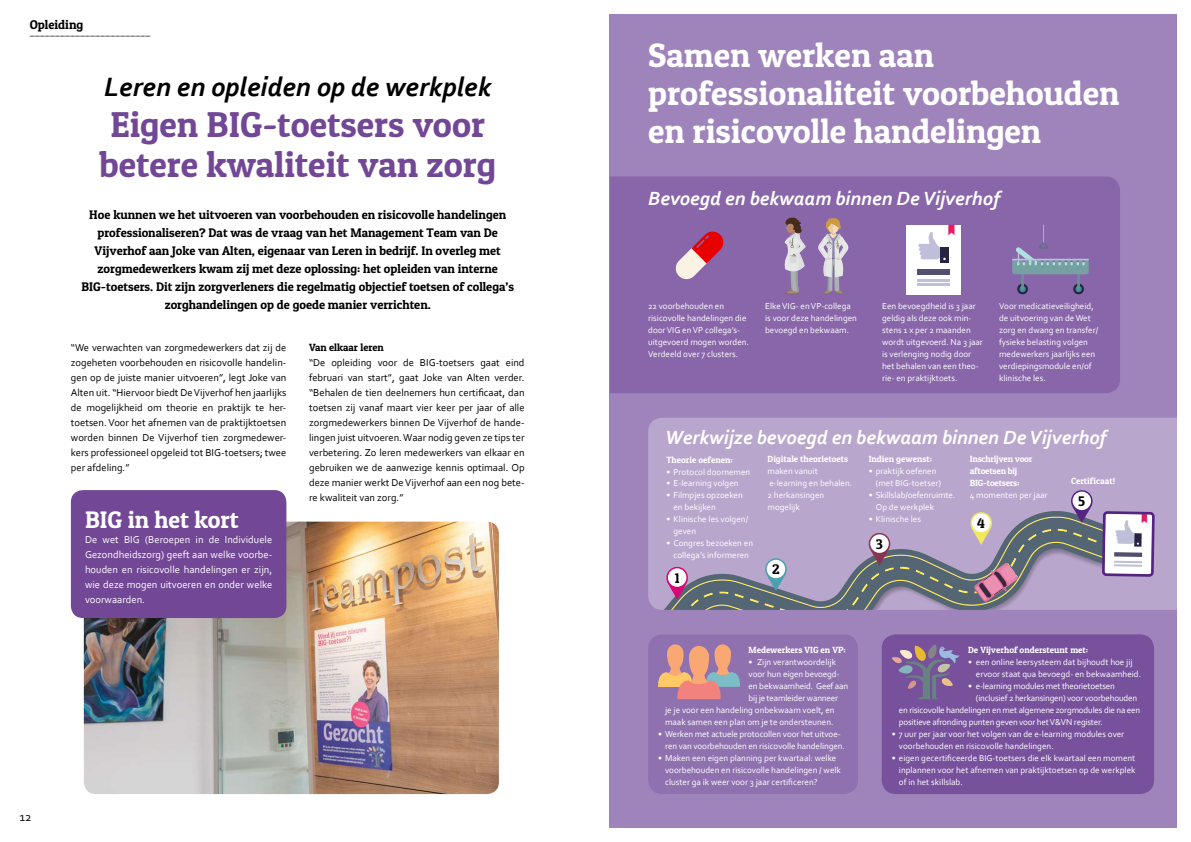
<style>
.page{position:relative;width:1191px;height:842px;background:#fff}
.page>*{position:absolute;margin:0;border:0;box-sizing:border-box;transform-origin:0 0}
.t1{font:36px/40px "Patua One";color:#724795;text-align:center}
.t2{font:34px/38px "Patua One";color:#fff}
.t3{font:italic 700 27.8px "Corbel";color:#000}
.t4{font:24px "Patua One";color:#fff}
.t5{font:italic 700 20px "Corbel";color:#fff}
.t6{font:14px "Patua One";color:#000}
.t7{font:12.7px "Patua One";color:#000}
.t8{font:12.7px "Corbel";color:#000}
.t9{font:12.5px/18px "Patua One";color:#000;text-align:center}
.t10{font:10.5px/15px "Corbel";color:#000;text-align:justify}
.t11{font:10.5px/15px "Corbel";color:#fff;text-align:justify}
.t12{font:10.5px "Patua One";color:#000}
.t13{font:9px/12px "Corbel";color:#fff}
.t14{font:9px "Corbel";letter-spacing:-.02em;color:#fff}
.t15{font:9px "Patua One";color:#fff}
.t16{font:9px/12px "Patua One";letter-spacing:-.02em;color:#fff}
</style>
<div class="page">
<svg style="left:30px;top:36px;width:120px;height:1px"></svg>
<div style="left:609px;top:14px;width:567px;height:814px;background:#9f84bb"></div>
<div style="left:610px;top:176px;width:510px;height:217px;background:#8866a9"></div>
<div style="left:648px;top:418px;width:529px;height:192px;background:#b9a6cd"></div>
<div style="left:648px;top:634px;width:210px;height:160px;background:#9071af;border-radius:14px"></div>
<div style="left:881px;top:634px;width:273px;height:160px;background:#77519c;border-radius:14px"></div>
<img style="left:84px;top:522px;width:415px;height:272px">
<div style="left:71px;top:490px;width:215px;height:128px;background:#724795;border-radius:12px"></div>
<svg style="left:664px;top:211px;width:492px;height:399px;background:#9f88b6"></svg>
<svg style="left:658px;top:644px;width:82px;height:55px"></svg>
<svg style="left:892px;top:644px;width:67px;height:55px"></svg>
<h3 class="t7" style="left:30px;top:17px;width:55px">Opleiding</h3>
<h3 class="t3" style="left:104px;top:69px;width:388px">Leren en opleiden op de werkplek</h3>
<h1 class="t1" style="left:99px;top:104px;width:398px">Eigen BIG-toetsers voor betere kwaliteit van zorg</h1>
<p class="t9" style="left:82px;top:206px;width:434px">Hoe kunnen we het uitvoeren van voorbehouden en risicovolle handelingen professionaliseren? Dat was de vraag van het Management Team van De Vijverhof aan Joke van Alten, eigenaar van Leren in bedrijf. In overleg met zorgmedewerkers kwam zij met deze oplossing: het opleiden van interne BIG-toetsers. Dit zijn zorgverleners die regelmatig objectief toetsen of collega’s zorghandelingen op de goede manier verrichten.</p>
<p class="t10" style="left:71px;top:340px;width:217px">“We verwachten van zorgmedewerkers dat zij de zogeheten voorbehouden en risicovolle handelin&shy;gen op de juiste manier uitvoeren”, legt Joke van Alten uit. “Hiervoor biedt De Vijverhof hen jaarlijks de mogelijkheid om theorie en praktijk te her&shy;toetsen. Voor het afnemen van de praktijktoetsen worden binnen De Vijverhof tien zorgmedewer&shy;kers professioneel opgeleid tot BIG-toetsers; twee per afdeling.”</p>
<p class="t12" style="left:309px;top:341px;width:76px">Van elkaar leren</p>
<p class="t10" style="left:309px;top:355px;width:217px">“De opleiding voor de BIG-toetsers gaat eind februari van start”, gaat Joke van Alten verder. “Behalen de tien deelnemers hun certificaat, dan toetsen zij vanaf maart vier keer per jaar of alle zorgmedewerkers binnen De Vijverhof de hande&shy;lingen juist uitvoeren. Waar nodig geven ze tips ter verbetering. Zo leren medewerkers van elkaar en gebruiken we de aanwezige kennis optimaal. Op deze manier werkt De Vijverhof aan een nog bete&shy;re kwaliteit van zorg.”</p>
<h3 class="t4" style="left:85px;top:504px;width:155px">BIG in het kort</h3>
<p class="t11" style="left:85px;top:531px;width:189px">De wet BIG (Beroepen in de Individuele Gezondheidszorg) geeft aan welke voorbe&shy;houden en risicovolle handelingen er zijn, wie deze mogen uitvoeren en onder welke voorwaarden.</p>
<h3 class="t8" style="left:19px;top:809px;width:14px">12</h3>
<h2 class="t2" style="left:648px;top:36px;width:473px">Samen werken aan professionaliteit voorbehouden en risicovolle handelingen</h2>
<h3 class="t5" style="left:648px;top:186px;width:353px">Bevoegd en bekwaam binnen DeVijverhof</h3>
<p class="t13" style="left:648px;top:300px;width:102px">22 voorbehouden en risicovolle handelingen die door VIG en VP collega’s&shy;uitgevoerd mogen worden.<br>Verdeeld over 7 clusters.</p>
<p class="t13" style="left:765px;top:300px;width:93px">Elke VIG- en VP-collega is voor deze handelingen bevoegd en bekwaam.</p>
<p class="t13" style="left:882px;top:300px;width:102px">Een bevoegdheid is 3 jaar geldig als deze ook min&shy;stens 1 x per 2 maanden wordt uitgevoerd. Na 3 jaar is verlenging nodig door het behalen van een theo&shy;rie- en praktijktoets.</p>
<p class="t13" style="left:999px;top:300px;width:101px">Voor medicatieveiligheid, de uitvoering van de Wet zorg en dwang en transfer/ fysieke belasting volgen medewerkers jaarlijks een verdiepingsmodule en/of klinische les.</p>
<h3 class="t5" style="left:665px;top:425px;width:443px">Werkwijze bevoegd en bekwaam binnen DeVijverhof</h3>
<p class="t15" style="left:666px;top:454px;width:68px">Theorie oefenen:</p>
<p class="t13" style="left:666px;top:465px;width:85px">• Protocol doornemen</p>
<p class="t13" style="left:666px;top:477px;width:74px">• E-learning volgen</p>
<p class="t13" style="left:673px;top:489px;width:71px;text-indent:-7px">• Filmpjes opzoeken en bekijken</p>
<p class="t13" style="left:673px;top:513px;width:76px;text-indent:-7px">• Klinische les volgen/ geven</p>
<p class="t13" style="left:666px;top:537px;width:88px;text-align:center">• Congres bezoeken en collega’s informeren</p>
<p class="t16" style="left:969px;top:453px;width:64px">Inschrijven voor aftoetsen bij<br>BIG-toetsers:</p>
<p class="t13" style="left:969px;top:489px;width:79px">4 momenten per jaar</p>
<p class="t15" style="left:868px;top:454px;width:65px">Indien gewenst:</p>
<p class="t13" style="left:875px;top:465px;width:67px;text-indent:-7px">• praktijk oefenen (met BIG-toetser)</p>
<p class="t13" style="left:875px;top:489px;width:81px;text-indent:-7px">• Skillslab/oefenruimte.<br>Op de werkplek</p>
<p class="t13" style="left:868px;top:513px;width:54px">• Klinische les</p>
<p class="t15" style="left:767px;top:454px;width:82px">Digitale theorietoets</p>
<p class="t13" style="left:767px;top:465px;width:86px">maken vanuit e-learning en behalen.<br>2 herkansingen mogelijk</p>
<p class="t15" style="left:1071px;top:476px;width:46px">Certificaat!</p>
<h3 class="t6" style="left:1078px;top:492px;width:8px">5</h3>
<h3 class="t6" style="left:977px;top:514px;width:9px">4</h3>
<h3 class="t6" style="left:876px;top:535px;width:9px">3</h3>
<h3 class="t6" style="left:675px;top:569px;width:6px">1</h3>
<h3 class="t6" style="left:772px;top:560px;width:9px">2</h3>
<p class="t15" style="left:748px;top:644px;width:99px">Medewerkers VIG en VP:</p>
<p class="t13" style="left:748px;top:656px;width:89px">• Zijn verantwoordelijk</p>
<p class="t13" style="left:748px;top:668px;width:93px">voor hun eigen bevoegd-</p>
<p class="t13" style="left:748px;top:680px;width:101px">en bekwaamheid. Geef aan</p>
<p class="t14" style="left:748px;top:692px;width:91px">bij je teamleider wanneer</p>
<p class="t13" style="left:665px;top:704px;width:171px">je je voor een handeling onbekwaam voelt, en</p>
<p class="t13" style="left:665px;top:716px;width:170px">maak samen een plan om je te ondersteunen.</p>
<p class="t13" style="left:665px;top:728px;width:181px;text-indent:-7px">• Werken met actuele protocollen voor het uitvoe&shy;ren van voorbehouden en risicovolle handelingen.</p>
<p class="t13" style="left:665px;top:752px;width:177px;text-indent:-7px">• Maken een eigen planning per kwartaal: welke voorbehouden en risicovolle handelingen / welk cluster ga ik weer voor 3 jaar certificeren?</p>
<p class="t15" style="left:968px;top:644px;width:121px">De Vijverhof ondersteunt met:</p>
<p class="t13" style="left:976px;top:656px;width:167px;text-indent:-8px">• een online leersysteem dat bijhoudt hoe jij ervoor staat qua bevoegd- en bekwaamheid.</p>
<p class="t14" style="left:968px;top:680px;width:148px">• e-learning modules met theorietoetsen</p>
<p class="t14" style="left:976px;top:692px;width:163px">(inclusief 2 herkansingen) voor voorbehouden</p>
<p class="t14" style="left:899px;top:704px;width:243px">en risicovolle handelingen en met algemene zorgmodules die na een</p>
<p class="t14" style="left:899px;top:716px;width:205px">positieve afronding punten geven voor het V&amp;VN register.</p>
<p class="t13" style="left:899px;top:728px;width:227px;text-indent:-7px">• 7 uur per jaar voor het volgen van de e-learning modules over voorbehouden en risicovolle handelingen.</p>
<p class="t13" style="left:899px;top:752px;width:238px;text-align:justify;text-indent:-7px">• eigen gecertificeerde BIG-toetsers die elk kwartaal een moment inplannen voor het afnemen van praktijktoetsen op de werkplek of in het skillslab.</p>
</div>
